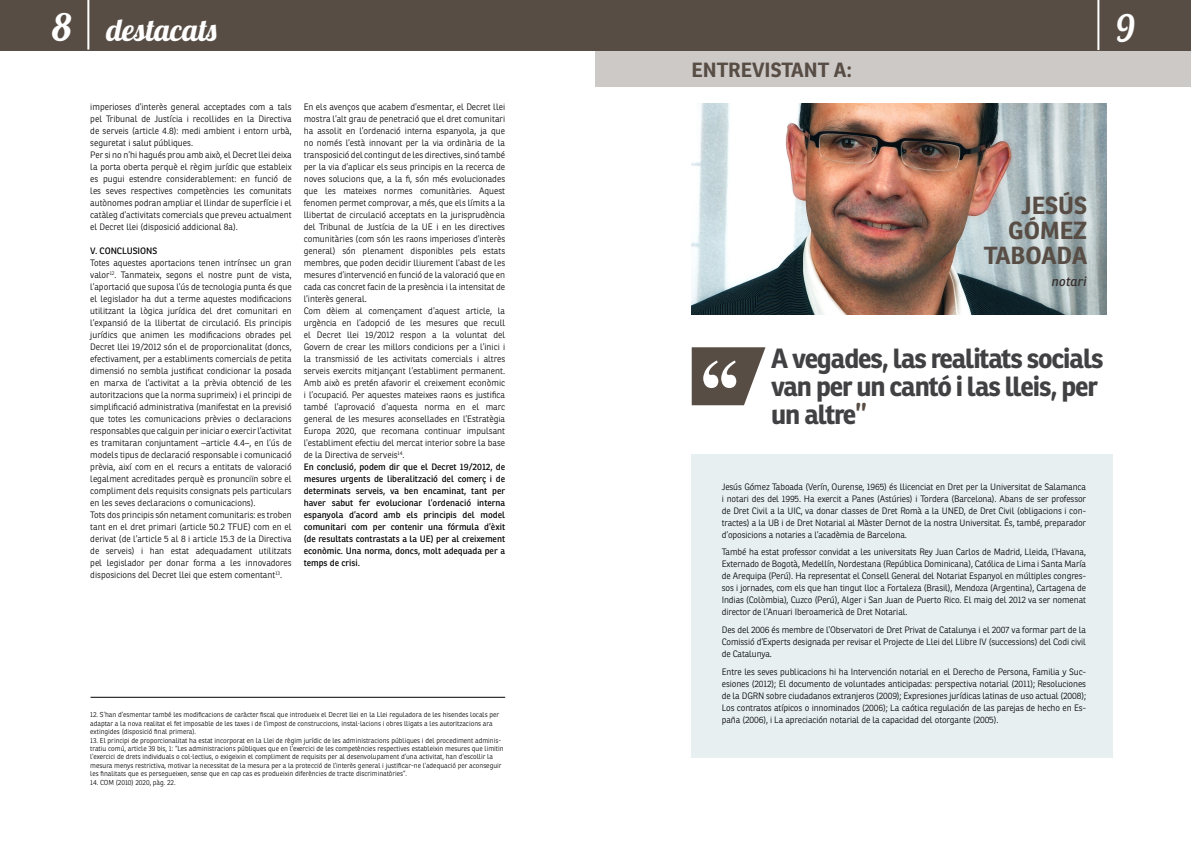
<style>
.page{position:relative;width:1191px;height:842px;background:#fff}
.page>*{position:absolute;margin:0;border:0;box-sizing:border-box;transform-origin:0 0}
.t1{font:700 82px "Times";color:#fff}
.t2{font:37.6px "Lobster";color:#fff}
.t3{font:30.9px "Lobster";color:#fff}
.t4{font:700 27px/28px "Ronnia";color:#414042}
.t5{font:700 24px/25px "Ronnia";color:#584d45;text-align:right}
.t6{font:700 20px "Ronnia";color:#584d45}
.t7{font:italic 13px "Ronnia";color:#382f2f}
.t8{font:300 9px/12px "Ronnia";color:#000;text-align:justify}
.t9{font:9px "Ronnia";color:#000}
.t10{font:300 7px/8.4px "Ronnia";color:#000}
.s1{font-size:37.6px}
.s2{font-weight:400}
.s3{font-size:27.4px;color:#584d45}
</style>
<div class="page">
<div style="left:691px;top:454px;width:422px;height:304px;background:#e7eff1"></div>
<div style="left:0;top:0;width:1191px;height:50px;background:#584d45"></div>
<hr style="left:1097px;top:0;width:2px;height:50px;background:#fff">
<div style="left:595px;top:50px;width:596px;height:36px;background:#cdc9c7"></div>
<img style="left:691px;top:103px;width:415px;height:212px">
<hr style="left:91px;top:697px;width:414px;height:1px;background:#000">
<svg style="left:691px;top:347px;width:74px;height:58px"></svg>
<hr style="left:87px;top:0;width:2px;height:50px;background:#fff">
<h3 class="t3" style="left:53px;top:10px;width:167px"><span class="s1">8</span> destacats</h3>
<p class="t8" style="left:90px;top:101px;width:203px;text-align:left">imperioses d’interès general acceptades com a tals pel Tribunal de Justícia i recollides en la Directiva de serveis (article 4.8): medi ambient i entorn urbà, seguretat i salut públiques.<br>Per si no n’hi hagués prou amb això, el Decret llei deixa la porta oberta perquè el règim jurídic que estableix es pugui estendre considerablement: en funció de les seves respectives competències les comunitats autònomes podran ampliar el llindar de superfície i el catàleg d’activitats comercials que preveu actualment el Decret llei (disposició addicional 8a).</p>
<p class="t9" style="left:90px;top:246px;width:68px">V. CONCLUSIONS</p>
<p class="t8" style="left:90px;top:257px;width:203px;text-align:left">Totes aquestes aportacions tenen intrínsec un gran valor<sup>12</sup>. Tanmateix, segons el nostre punt de vista, l’aportació que suposa l’ús de tecnologia punta és que el legislador ha dut a terme aquestes modificacions utilitzant la lògica jurídica del dret comunitari en l’expansió de la llibertat de circulació. Els principis jurídics que animen les modificacions obrades pel Decret llei 19/2012 són el de proporcionalitat (doncs, efectivament, per a establiments comercials de petita dimensió no sembla justificat condicionar la posada en marxa de l’activitat a la prèvia obtenció de les autoritzacions que la norma suprimeix) i el principi de simplificació administrativa (manifestat en la previsió que totes les comunicacions prèvies o declaracions responsables que calguin per iniciar o exercir l’activitat es tramitaran conjuntament –article 4.4–, en l’ús de models tipus de declaració responsable i comunicació prèvia, així com en el recurs a entitats de valoració legalment acreditades perquè es pronunciïn sobre el compliment dels requisits consignats pels particulars en les seves declaracions o comunicacions).<br>Tots dos principis són netament comunitaris: es troben tant en el dret primari (article 50.2 TFUE) com en el derivat (de l’article 5 al 8 i article 15.3 de la Directiva de serveis) i han estat adequadament utilitzats pel legislador per donar forma a les innovadores disposicions del Decret llei que estem comentant<sup>13</sup>.</p>
<p class="t8" style="left:304px;top:101px;width:203px;text-align:left">En els avenços que acabem d’esmentar, el Decret llei mostra l’alt grau de penetració que el dret comunitari ha assolit en l’ordenació interna espanyola, ja que no només l’està innovant per la via ordinària de la transposició del contingut de les directives, sinó també per la via d’aplicar els seus principis en la recerca de noves solucions que, a la fi, són més evolucionades que les mateixes normes comunitàries. Aquest fenomen permet comprovar, a més, que els límits a la llibertat de circulació acceptats en la jurisprudència del Tribunal de Justícia de la UE i en les directives comunitàries (com són les raons imperioses d’interès general) són plenament disponibles pels estats membres, que poden decidir lliurement l’abast de les mesures d’intervenció en funció de la valoració que en cada cas concret facin de la presència i la intensitat de l’interès general.<br>Com dèiem al començament d’aquest article, la urgència en l’adopció de les mesures que recull el Decret llei 19/2012 respon a la voluntat del Govern de crear les millors condicions per a l’inici i la transmissió de les activitats comercials i altres serveis exercits mitjançant l’establiment permanent.<br>Amb això es pretén afavorir el creixement econòmic i l’ocupació. Per aquestes mateixes raons es justifica també l’aprovació d’aquesta norma en el marc general de les mesures aconsellades en l’Estratègia Europa 2020, que recomana continuar impulsant l’establiment efectiu del mercat interior sobre la base de la Directiva de serveis<sup>14</sup>.<br><span class="s2">En conclusió, podem dir que el Decret 19/2012, de mesures urgents de liberalització del comerç i de determinats serveis, va ben encaminat, tant per haver sabut fer evolucionar l’ordenació interna espanyola d’acord amb els principis del model comunitari com per contenir una fórmula d’èxit (de resultats contrastats a la UE) per al creixement econòmic. Una norma, doncs, molt adequada per a temps de crisi.</span></p>
<p class="t10" style="left:90px;top:711px;width:410px">12. S’han d’esmentar també les modificacions de caràcter fiscal que introdueix el Decret llei en la Llei reguladora de les hisendes locals per adaptar a la nova realitat el fet imposable de les taxes i de l’impost de construccions, instal·lacions i obres lligats a les autoritzacions ara extingides (disposició final primera).</p>
<p class="t10" style="left:90px;top:736px;width:415px">13. El principi de proporcionalitat ha estat incorporat en la Llei de règim jurídic de les administracions públiques i del procediment adminis&shy;tratiu comú, article 39 bis, 1: “Les administracions públiques que en l’exercici de les competències respectives estableixin mesures que limitin l’exercici de drets individuals o col·lectius, o exigeixin el compliment de requisits per al desenvolupament d’una activitat, han d’escollir la mesura menys restrictiva, motivar la necessitat de la mesura per a la protecció de l’interès general i justificar-ne l’adequació per aconseguir les finalitats que es persegueixen, sense que en cap cas es produeixin diferències de tracte discriminatòries”.</p>
<p class="t10" style="left:90px;top:778px;width:87px">14. CO M (2010) 2020, pàg. 22.</p>
<h3 class="t6" style="left:691px;top:58px;width:13px">ENTREVISTANT</h3>
<h3 class="t6" style="left:833px;top:58px;width:20px">A:</h3>
<h2 class="t2" style="left:1116px;top:4px;width:20px">9</h2>
<h3 class="t5" style="left:983px;top:193px;width:105px">Jesús<br>Gómez<br>Taboada</h3>
<h1 class="t1" style="left:697px;top:311px;width:47px">‘‘</h1>
<h3 class="t7" style="left:1051px;top:275px;width:36px">notari</h3>
<h3 class="t4" style="left:771px;top:345px;width:334px">A vegades, las realitats socials van per un cantó i las lleis, per</h3>
<h3 class="t4" style="left:771px;top:401px;width:97px">un altre<span class="s3">”</span></h3>
<p class="t8" style="left:722px;top:481px;width:366px">Jesús Gómez Taboada (Verín, Ourense, 1965) és llicenciat en Dret per la U niversitat de Salamanca i notari des del 1995. Ha exercit a Panes (Astúries) i Tordera (Barcelona). Abans de ser professor de Dret Civil a la UIC, va donar classes de Dret Romà a la UNED</p>
<p class="t8" style="left:722px;top:505px;width:366px;text-indent:242px">, de Dret Civil (obligacions i con&shy;tractes) a la U B i de Dret N otarial al Màster Dernot de la nostra U niversitat. És, també, preparador d’oposicions a notaries a l’acadèmia de Barcelona.</p>
<p class="t8" style="left:722px;top:547px;width:366px">També ha estat professor convidat a les universitats Rey Juan Carlos de Madrid, Lleida, l’Havana, Externado de Bogotà, Medellín, N ordestana (República Dominicana), Católica de Lima i Santa María de Arequipa (Perú). Ha representat el Consell General del N otariat Espanyol en múltiples congres&shy;sos i jornades, com els que han tingut lloc a Fortaleza (Brasil), Mendoza (Argentina), Cartagena de I ndias (Colòmbia), Cuzco (Perú), Alger i San Juan de Puerto Rico. El maig del 2012 va ser nomenat director de l’Anuari I beroamericà de Dret N otarial.</p>
<p class="t8" style="left:722px;top:624px;width:366px">Des del 2006 és membre de l’Observatori de Dret Privat de Catalunya i el 2007 va formar part de la Comissió d’Experts designada per revisar el Projecte de Llei del Llibre IV (successions) del Codi civil de Catalunya.</p>
<p class="t8" style="left:722px;top:666px;width:366px">Entre les seves publicacions hi ha I ntervención notarial en el Derecho de Persona, Familia y Suc&shy;esiones (2012); El documento de voluntades anticipadas: perspectiva notarial (2011); Resoluciones de la DGRN sobre ciudadanos extranjeros (2009); Expresiones jurídicas latinas de uso actual (2008); Los contratos atípicos o innominados (2006); La caótica regulación de las parejas de hecho en Es&shy;paña (2006), i La apreciación notarial de la capacidad del otorgante (2005).</p>
</div>
